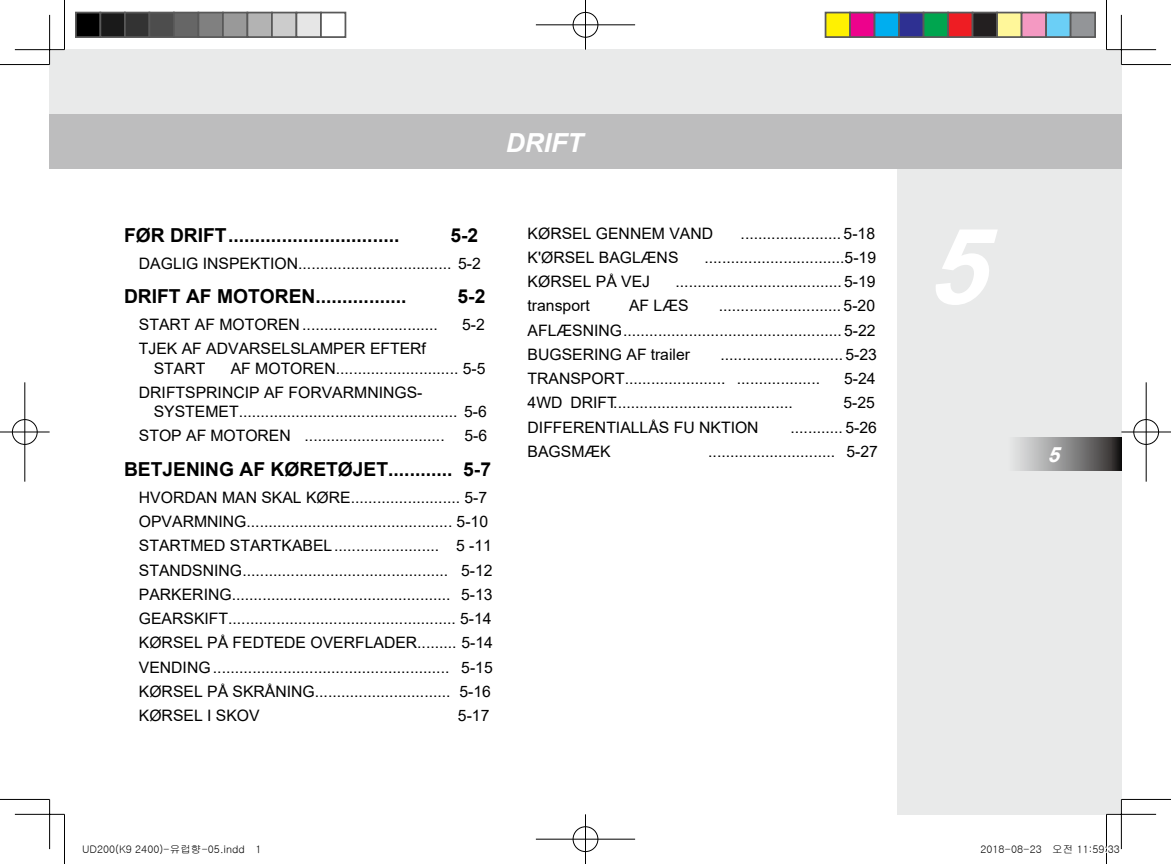
<style>
.page{position:relative;width:1171px;height:864px;background:#fff}
.page>*{position:absolute;margin:0;border:0;box-sizing:border-box;transform-origin:0 0}
.t1{font:italic 700 105px "Arial";color:#fff}
.t2{font:italic 700 26.25px "Arial";color:#fff}
.t3{font:italic 700 21px "Arial";color:#fff}
.t4{font:700 19.25px "Arial";color:#000}
.t5{font:15.75px/24.2px "Arial";color:#000}
.t6{font:10.5px "Gulim";color:#000}
</style>
<div class="page">
<div style="left:50px;top:50px;width:1071px;height:83px;background:#e9eaea"></div>
<div style="left:897px;top:136px;width:224px;height:678px;background:#e9eaea"></div>
<div style="left:50px;top:114px;width:1071px;height:55px;background:#bdbdbe"></div>
<svg style="left:1015px;top:437px;width:106px;height:33px;background:#888"></svg>
<hr style="left:15px;top:49px;width:49px;height:2px;background:#fff">
<hr style="left:1106px;top:49px;width:50px;height:2px;background:#fff">
<hr style="left:1106px;top:812px;width:50px;height:3px;background:#fff">
<hr style="left:49px;top:15px;width:2px;height:49px;background:#fff">
<hr style="left:1120px;top:15px;width:2px;height:49px;background:#fff">
<hr style="left:1120px;top:799px;width:2px;height:49px;background:#fff">
<hr style="left:0;top:64px;width:50px;height:1px;background:#000">
<hr style="left:1121px;top:64px;width:50px;height:1px;background:#000">
<hr style="left:0;top:798px;width:50px;height:1px;background:#000">
<hr style="left:1121px;top:798px;width:50px;height:1px;background:#000">
<hr style="left:64px;top:0;width:1px;height:50px;background:#000">
<hr style="left:64px;top:814px;width:1px;height:49px;background:#000">
<hr style="left:1106px;top:0;width:1px;height:50px;background:#000">
<hr style="left:1106px;top:814px;width:1px;height:49px;background:#000">
<hr style="left:15px;top:49px;width:49px;height:1px;background:#000">
<hr style="left:1106px;top:49px;width:50px;height:1px;background:#000">
<hr style="left:15px;top:813px;width:49px;height:1px;background:#000">
<hr style="left:1106px;top:813px;width:50px;height:1px;background:#000">
<hr style="left:49px;top:15px;width:1px;height:49px;background:#000">
<hr style="left:49px;top:799px;width:1px;height:49px;background:#000">
<hr style="left:1121px;top:15px;width:1px;height:49px;background:#000">
<hr style="left:1121px;top:799px;width:1px;height:49px;background:#000">
<div style="left:572px;top:11px;width:27px;height:27px;border:2px solid #fff;border-radius:50%"></div>
<hr style="left:536px;top:24px;width:99px;height:2px;background:#fff">
<hr style="left:584px;top:0;width:2px;height:50px;background:#fff">
<div style="left:573px;top:12px;width:25px;height:25px;border:1px solid #000;border-radius:50%"></div>
<hr style="left:536px;top:25px;width:99px;height:1px;background:#000">
<hr style="left:585px;top:0;width:1px;height:50px;background:#000">
<div style="left:572px;top:825px;width:27px;height:27px;border:2px solid #fff;border-radius:50%"></div>
<hr style="left:536px;top:837px;width:99px;height:2px;background:#fff">
<hr style="left:584px;top:814px;width:2px;height:49px;background:#fff">
<div style="left:573px;top:826px;width:25px;height:25px;border:1px solid #000;border-radius:50%"></div>
<hr style="left:536px;top:838px;width:99px;height:1px;background:#000">
<hr style="left:585px;top:814px;width:1px;height:49px;background:#000">
<div style="left:11px;top:418px;width:27px;height:27px;border:2px solid #fff;border-radius:50%"></div>
<hr style="left:0;top:430px;width:50px;height:3px;background:#fff">
<hr style="left:24px;top:382px;width:2px;height:99px;background:#fff">
<div style="left:12px;top:419px;width:25px;height:25px;border:1px solid #000;border-radius:50%"></div>
<hr style="left:0;top:431px;width:50px;height:1px;background:#000">
<hr style="left:25px;top:382px;width:1px;height:99px;background:#000">
<div style="left:1132px;top:418px;width:27px;height:27px;border:2px solid #fff;border-radius:50%"></div>
<hr style="left:1121px;top:430px;width:50px;height:3px;background:#fff">
<hr style="left:1145px;top:382px;width:2px;height:99px;background:#fff">
<div style="left:1133px;top:419px;width:26px;height:25px;border:1px solid #000;border-radius:50%"></div>
<hr style="left:1121px;top:431px;width:50px;height:1px;background:#000">
<hr style="left:1146px;top:382px;width:1px;height:99px;background:#000">
<div style="left:76px;top:13px;width:24px;height:24px;background:#000"></div>
<div style="left:75px;top:12px;width:26px;height:26px;border:2px solid #595959"></div>
<div style="left:100px;top:13px;width:25px;height:24px;background:#1a1a1a"></div>
<div style="left:99px;top:12px;width:27px;height:26px;border:2px solid #595959"></div>
<div style="left:125px;top:13px;width:24px;height:24px;background:#333"></div>
<div style="left:124px;top:12px;width:26px;height:26px;border:2px solid #595959"></div>
<div style="left:149px;top:13px;width:25px;height:24px;background:#4d4d4d"></div>
<div style="left:148px;top:12px;width:27px;height:26px;border:2px solid #595959"></div>
<div style="left:174px;top:13px;width:24px;height:24px;background:#666"></div>
<div style="left:173px;top:12px;width:26px;height:26px;border:2px solid #595959"></div>
<div style="left:198px;top:13px;width:25px;height:24px;background:#808080"></div>
<div style="left:197px;top:12px;width:27px;height:26px;border:2px solid #595959"></div>
<div style="left:223px;top:13px;width:24px;height:24px;background:#999"></div>
<div style="left:222px;top:12px;width:26px;height:26px;border:2px solid #595959"></div>
<div style="left:247px;top:13px;width:25px;height:24px;background:#b3b3b3"></div>
<div style="left:246px;top:12px;width:27px;height:26px;border:2px solid #595959"></div>
<div style="left:272px;top:13px;width:24px;height:24px;background:#ccc"></div>
<div style="left:271px;top:12px;width:26px;height:26px;border:2px solid #595959"></div>
<div style="left:296px;top:13px;width:25px;height:24px;background:#e6e6e6"></div>
<div style="left:295px;top:12px;width:27px;height:26px;border:2px solid #595959"></div>
<div style="left:320px;top:12px;width:26px;height:26px;border:2px solid #595959"></div>
<div style="left:825px;top:13px;width:25px;height:24px;background:#fff101"></div>
<div style="left:824px;top:12px;width:27px;height:26px;border:2px solid #595959"></div>
<div style="left:850px;top:13px;width:24px;height:24px;background:#ed028c"></div>
<div style="left:849px;top:12px;width:26px;height:26px;border:2px solid #595959"></div>
<div style="left:874px;top:13px;width:25px;height:24px;background:#00aeef"></div>
<div style="left:873px;top:12px;width:27px;height:26px;border:2px solid #595959"></div>
<div style="left:899px;top:13px;width:24px;height:24px;background:#2e3092"></div>
<div style="left:898px;top:12px;width:26px;height:26px;border:2px solid #595959"></div>
<div style="left:923px;top:13px;width:25px;height:24px;background:#00a54f"></div>
<div style="left:922px;top:12px;width:27px;height:26px;border:2px solid #595959"></div>
<div style="left:948px;top:13px;width:24px;height:24px;background:#ee1d23"></div>
<div style="left:947px;top:12px;width:26px;height:26px;border:2px solid #595959"></div>
<div style="left:972px;top:13px;width:25px;height:24px;background:#231f20"></div>
<div style="left:971px;top:12px;width:27px;height:26px;border:2px solid #595959"></div>
<div style="left:997px;top:13px;width:24px;height:24px;background:#fff79a"></div>
<div style="left:996px;top:12px;width:26px;height:26px;border:2px solid #595959"></div>
<div style="left:1021px;top:13px;width:25px;height:24px;background:#f499c2"></div>
<div style="left:1020px;top:12px;width:27px;height:26px;border:2px solid #595959"></div>
<div style="left:1046px;top:13px;width:24px;height:24px;background:#6bcff6"></div>
<div style="left:1045px;top:12px;width:26px;height:26px;border:2px solid #595959"></div>
<div style="left:1070px;top:13px;width:25px;height:24px;background:#939598"></div>
<div style="left:1069px;top:12px;width:27px;height:26px;border:2px solid #595959"></div>
<h2 class="t2" style="left:506px;top:125px;width:79px">DRIFT</h2>
<p class="t4" style="left:124px;top:221px;width:277px">FØR DRIFT................................</p>
<p class="t4" style="left:450px;top:222px;width:29px">5-2</p>
<p class="t5" style="left:139px;top:251px;width:343px">DAGLIG INSPEKTION................................... 5-2</p>
<p class="t4" style="left:124px;top:283px;width:284px">DRIFT AF MOTOREN.................</p>
<p class="t4" style="left:457px;top:284px;width:29px">5-2</p>
<p class="t5" style="left:139px;top:312px;width:301px">START AF MOTOREN ...............................</p>
<p class="t5" style="left:462px;top:312px;width:24px">5-2</p>
<p class="t5" style="left:154px;top:339px;width:274px;line-height:19.2px;text-indent:-15px">TJEK AF ADVARSELSLAMPER EFTERf<br>START</p>
<p class="t5" style="left:139px;top:356px;width:348px;text-indent:92px">AF MOTOREN............................ 5-5<br>DRIFTSPRINCIP AF FORVARMNINGS-</p>
<p class="t5" style="left:139px;top:399px;width:350px;text-align:right">SYSTEMET.................................................. 5-6<br>STOP AF MOTOREN ................................ 5-6</p>
<p class="t4" style="left:124px;top:455px;width:368px">BETJENING AF KØRETØJET............ 5-7</p>
<p class="t5" style="left:139px;top:485px;width:355px">HVORDAN MAN SKAL KØRE......................... 5-7<br>OPVARMNING............................................... 5-10<br>STARTMED STARTKABEL ........................ 5 -11<br>STANDSNING ............................................... 5-12<br>PARKERING.................................................. 5-13<br>GEARSKIFT.................................................... 5-14<br>KØRSEL PÅ FEDTEDE OVERFLADER......... 5-14<br>VENDING ...................................................... 5-15<br>KØRSEL PÅ SKRÅNING............................... 5-16<br>KØRSEL I SKOV</p>
<p class="t5" style="left:458px;top:703px;width:33px">5-17</p>
<p class="t5" style="left:527px;top:221px;width:187px">KØRSEL GENNEM VAND</p>
<p class="t5" style="left:740px;top:221px;width:136px">....................... 5-18</p>
<p class="t5" style="left:527px;top:245px;width:152px">K'ØRSEL BAGLÆNS</p>
<p class="t5" style="left:704px;top:245px;width:173px">................................5-19</p>
<p class="t5" style="left:527px;top:269px;width:124px">KØRSEL PÅ VEJ</p>
<p class="t5" style="left:675px;top:269px;width:202px">...................................... 5-19</p>
<p class="t5" style="left:527px;top:293px;width:64px">transport</p>
<p class="t5" style="left:629px;top:293px;width:61px">AF LÆS</p>
<p class="t5" style="left:527px;top:293px;width:350px;text-align:justify;text-indent:191px">............................ 5-20<br>AFLÆSNING.................................................. 5-22<br>BUGSERING AF trailer</p>
<p class="t5" style="left:527px;top:342px;width:351px;text-indent:193px">............................ 5-23<br>TRANSPORT....................... ...................</p>
<p class="t5" style="left:844px;top:366px;width:33px">5-24</p>
<p class="t5" style="left:527px;top:390px;width:267px">4WD DRIFT.........................................</p>
<p class="t5" style="left:843px;top:390px;width:33px">5-25</p>
<p class="t5" style="left:527px;top:414px;width:233px">DIFFERENTIALLÅS FU NKTION</p>
<p class="t5" style="left:790px;top:414px;width:88px">............ 5-26</p>
<p class="t5" style="left:527px;top:439px;width:85px">BAGSMÆK</p>
<p class="t5" style="left:708px;top:439px;width:171px">............................. 5-27</p>
<h1 class="t1" style="left:926px;top:197px;width:99px">5</h1>
<h3 class="t3" style="left:1047px;top:440px;width:21px">5</h3>
<p class="t6" style="left:82px;top:844px;width:181px">UD200(K9 2400)-유럽향-05.indd 1</p>
<p class="t6" style="left:980px;top:844px;width:141px">2018-08-23 오전 11:59:33</p>
</div>
